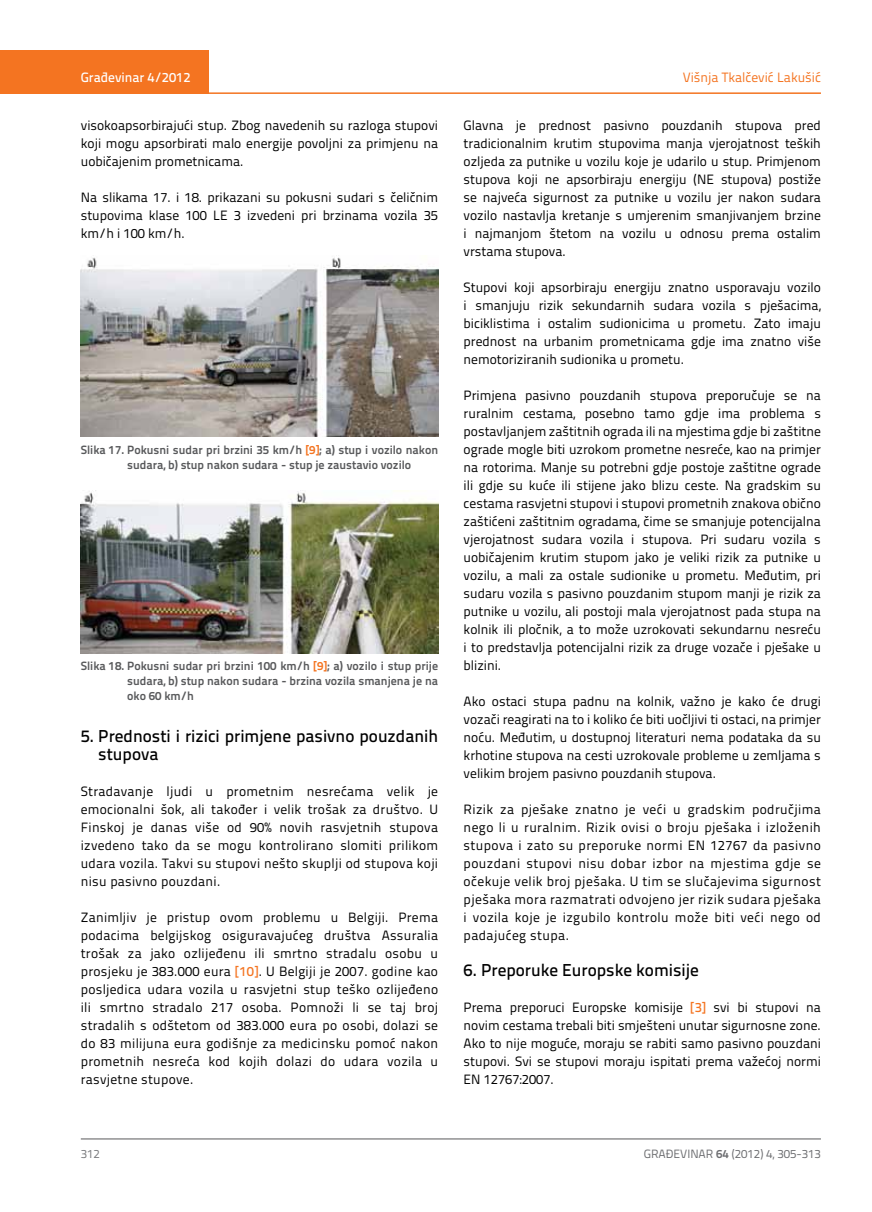
<style>
.page{position:relative;width:872px;height:1212px;background:#fff}
.page>*{position:absolute;margin:0;border:0;box-sizing:border-box;transform-origin:0 0}
.t1{font:500 17.25px/18px "Titillium Text 22 L";color:#000}
.t2{font:13.5px/18px "Titillium Text 22 L";color:#000;text-align:justify}
.t3{font:13.5px "Titillium Text 22 L";color:#f47421}
.t4{font:500 13.5px "Titillium Text 22 L";color:#fff}
.t5{font:700 12px/15px "Titillium Text 22 L";color:#58595b}
.t6{font:12px "Titillium Text 22 L";color:#6d6e71}
.t7{font:12px "Titillium Text 22 L";color:#797a7d}
.s1{color:#f47421}
.s2{font-weight:500;color:#f47421}
.s3{font-weight:700}
</style>
<div class="page">
<div style="left:0;top:50px;width:208px;height:44px;background:#f47421"></div>
<hr style="left:0;top:92px;width:821px;height:2px;background:#f47421">
<hr style="left:81px;top:1139px;width:740px;height:1px;background:#58595b">
<img style="left:81px;top:257px;width:357px;height:179px">
<img style="left:81px;top:490px;width:357px;height:164px">
<p class="t4" style="left:81px;top:67px;width:111px">Građevinar 4/2012</p>
<p class="t2" style="left:81px;top:115px;width:359px">visokoapsorbirajući stup. Zbog navedenih su razloga stupovi koji mogu apsorbirati malo energije povoljni za primjenu na uobičajenim prometnicama.</p>
<p class="t2" style="left:81px;top:187px;width:359px">Na slikama 17. i 18. prikazani su pokusni sudari s čeličnim stupovima klase 100 LE 3 izvedeni pri brzinama vozila 35 km/h i 100 km/h.</p>
<p class="t5" style="left:127px;top:441px;width:312px;text-indent:-46px">Slika 17. Pokusni sudar pri brzini 35 km/h <span class="s1">[9]</span>; a) stup i vozilo nakon sudara, b) stup nakon sudara - stup je zaustavio vozilo</p>
<p class="t5" style="left:127px;top:657px;width:312px;text-align:justify;text-indent:-46px">Slika 18. Pokusni sudar pri brzini 100 km/h <span class="s1">[9]</span>; a) vozilo i stup prije sudara, b) stup nakon sudara - brzina vozila smanjena je na oko 60 km/h</p>
<p class="t1" style="left:98px;top:726px;width:341px;text-indent:-17px">5. Prednosti i rizici primjene pasivno pouzdanih stupova</p>
<p class="t2" style="left:81px;top:782px;width:359px">Stradavanje ljudi u prometnim nesrećama velik je emocionalni šok, ali također i velik trošak za društvo. U Finskoj je danas više od 90% novih rasvjetnih stupova izvedeno tako da se mogu kontrolirano slomiti prilikom udara vozila. Takvi su stupovi nešto skuplji od stupova koji nisu pasivno pouzdani.</p>
<p class="t2" style="left:81px;top:908px;width:359px">Zanimljiv je pristup ovom problemu u Belgiji. Prema podacima belgijskog osiguravajućeg društva Assuralia trošak za jako ozlijeđenu ili smrtno stradalu osobu u prosjeku je 383.000 eura <span class="s2">[10]</span>. U Belgiji je 2007. godine kao posljedica udara vozila u rasvjetni stup teško ozlijeđeno ili smrtno stradalo 217 osoba. Pomnoži li se taj broj stradalih s odštetom od 383.000 eura po osobi, dolazi se do 83 milijuna eura godišnje za medicinsku pomoć nakon prometnih nesreća kod kojih dolazi do udara vozila u rasvjetne stupove.</p>
<p class="t3" style="left:683px;top:68px;width:140px">Višnja Tkalčević Lakušić</p>
<p class="t2" style="left:463px;top:115px;width:359px">Glavna je prednost pasivno pouzdanih stupova pred tradicionalnim krutim stupovima manja vjerojatnost teških ozljeda za putnike u vozilu koje je udarilo u stup. Primjenom stupova koji ne apsorbiraju energiju (NE stupova) postiže se najveća sigurnost za putnike u vozilu jer nakon sudara vozilo nastavlja kretanje s umjerenim smanjivanjem brzine i najmanjom štetom na vozilu u odnosu prema ostalim vrstama stupova.</p>
<p class="t2" style="left:463px;top:277px;width:359px">Stupovi koji apsorbiraju energiju znatno usporavaju vozilo i smanjuju rizik sekundarnih sudara vozila s pješacima, biciklistima i ostalim sudionicima u prometu. Zato imaju prednost na urbanim prometnicama gdje ima znatno više nemotoriziranih sudionika u prometu.</p>
<p class="t2" style="left:463px;top:385px;width:359px">Primjena pasivno pouzdanih stupova preporučuje se na ruralnim cestama, posebno tamo gdje ima problema s postavljanjem zaštitnih ograda ili na mjestima gdje bi zaštitne ograde mogle biti uzrokom prometne nesreće, kao na primjer na rotorima. Manje su potrebni gdje postoje zaštitne ograde ili gdje su kuće ili stijene jako blizu ceste. Na gradskim su cestama rasvjetni stupovi i stupovi prometnih znakova obično zaštićeni zaštitnim ogradama, čime se smanjuje potencijalna vjerojatnost sudara vozila i stupova. Pri sudaru vozila s uobičajenim krutim stupom jako je veliki rizik za putnike u vozilu, a mali za ostale sudionike u prometu. Međutim, pri sudaru vozila s pasivno pouzdanim stupom manji je rizik za putnike u vozilu, ali postoji mala vjerojatnost pada stupa na kolnik ili pločnik, a to može uzrokovati sekundarnu nesreću i to predstavlja potencijalni rizik za druge vozače i pješake u blizini.</p>
<p class="t2" style="left:463px;top:691px;width:359px">Ako ostaci stupa padnu na kolnik, važno je kako će drugi vozači reagirati na to i koliko će biti uočljivi ti ostaci, na primjer noću. Međutim, u dostupnoj literaturi nema podataka da su krhotine stupova na cesti uzrokovale probleme u zemljama s velikim brojem pasivno pouzdanih stupova.</p>
<p class="t2" style="left:463px;top:799px;width:359px">Rizik za pješake znatno je veći u gradskim područjima nego li u ruralnim. Rizik ovisi o broju pješaka i izloženih stupova i zato su preporuke normi EN 12767 da pasivno pouzdani stupovi nisu dobar izbor na mjestima gdje se očekuje velik broj pješaka. U tim se slučajevima sigurnost pješaka mora razmatrati odvojeno jer rizik sudara pješaka i vozila koje je izgubilo kontrolu može biti veći nego od padajućeg stupa.</p>
<p class="t1" style="left:463px;top:960px;width:237px">6. Preporuke Europske komisije</p>
<p class="t2" style="left:463px;top:998px;width:359px">Prema preporuci Europske komisije <span class="s2">[3]</span> svi bi stupovi na novim cestama trebali biti smješteni unutar sigurnosne zone.<br>Ako to nije moguće, moraju se rabiti samo pasivno pouzdani stupovi. Svi se stupovi moraju ispitati prema važećoj normi EN 12767:2007.</p>
<p class="t7" style="left:81px;top:1144px;width:21px">312</p>
<p class="t6" style="left:643px;top:1144px;width:179px">GRAĐEVINAR <span class="s3">64</span> (2012) 4, 305-313</p>
</div>
